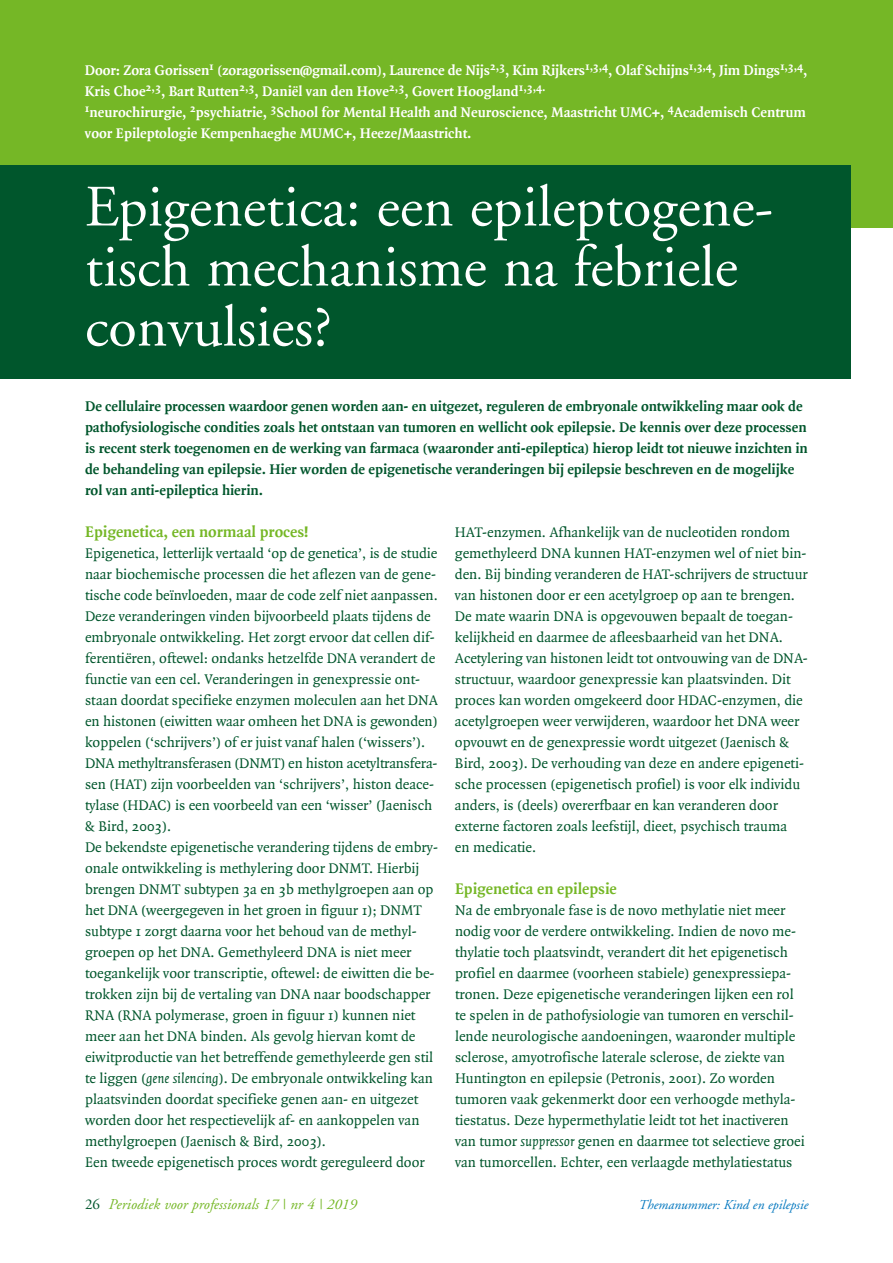
<style>
.page{position:relative;width:893px;height:1263px;background:#fff}
.page>*{position:absolute;margin:0;border:0;box-sizing:border-box;transform-origin:0 0}
.t1{font:58.5px/60px "Adobe Garamond";color:#fff}
.t2{font:700 16.5px "Quadraat";color:#75b726}
.t3{font:15px/21px "Quadraat";color:#00562c}
.t4{font:700 15px/21px "Quadraat";color:#00562c}
.t5{font:700 15px/21px "Quadraat";color:#fff}
.t6{font:italic 15px "Adobe Garamond";color:#75b726}
.t7{font:italic 13.5px "Adobe Garamond";color:#0076be}
.s1{font-style:italic}
.s2{font-style:normal;color:#00562c}
</style>
<div class="page">
<div style="left:0;top:0;width:893px;height:228px;background:#75b726"></div>
<div style="left:0;top:165px;width:850px;height:213px;background:#00562c"></div>
<p class="t5" style="left:85px;top:60px;width:724px">Door: Zora Gorissen<sup>1</sup> (zoragorissen@gmail.com), Laurence de Nijs<sup>2,3</sup>, Kim Rijkers<sup>1,3,4</sup>, Olaf Schijns<sup>1,3,4</sup>, Jim Dings<sup>1,3,4</sup>, Kris Choe<sup>2,3</sup>, Bart Rutten<sup>2,3</sup>, Daniël van den Hove<sup>2,3</sup>, Govert Hoogland<sup>1,3,4.<br>1</sup>neurochirurgie, <sup>2</sup>psychiatrie, <sup>3</sup>School for Mental Health and Neuroscience, Maastricht UMC+, <sup>4</sup>Academisch Centrum voor Epileptologie Kempenhaeghe MUMC+, Heeze/Maastricht.</p>
<h1 class="t1" style="left:85px;top:178px;width:690px">Epigenetica: een epileptogene&shy;tisch mechanisme na febriele convulsies?</h1>
<p class="t4" style="left:85px;top:396px;width:724px">De cellulaire processen waardoor genen worden aan- en uitgezet, reguleren de embryonale ontwikkeling maar ook de pathofysiologische condities zoals het ontstaan van tumoren en wellicht ook epilepsie. De kennis over deze processen is recent sterk toegenomen en de werking van farmaca (waaronder anti-epileptica) hierop leidt tot nieuwe inzichten in de behandeling van epilepsie. Hier worden de epigenetische veranderingen bij epilepsie beschreven en de mogelijke rol van anti-epileptica hierin.</p>
<p class="t2" style="left:85px;top:523px;width:225px">Epigenetica, een normaal proces!</p>
<p class="t3" style="left:85px;top:543px;width:354px">Epigenetica, letterlijk vertaald ‘op de genetica’, is de studie naar biochemische processen die het aflezen van de gene&shy;tische code beïnvloeden, maar de code zelf niet aanpassen.<br>Deze veranderingen vinden bijvoorbeeld plaats tijdens de embryonale ontwikkeling. Het zorgt ervoor dat cellen dif&shy;ferentiëren, oftewel: ondanks hetzelfde DNA verandert de functie van een cel. Veranderingen in genexpressie ont&shy;staan doordat specifieke enzymen moleculen aan het DNA en histonen (eiwitten waar omheen het DNA is gewonden) koppelen (‘schrijvers’) of er juist vanaf halen (‘wissers’).<br>DNA methyltransferasen (DNMT) en histon acetyltransfera&shy;sen (HAT) zijn voorbeelden van ‘schrijvers’, histon deace&shy;tylase (HDAC) is een voorbeeld van een ‘wisser’ (Jaenisch &amp; Bird, 2003).<br>De bekendste epigenetische verandering tijdens de embry&shy;onale ontwikkeling is methylering door DNMT. Hierbij brengen DNMT subtypen 3a en 3b methylgroepen aan op het DNA (weergegeven in het groen in figuur 1); DNMT subtype 1 zorgt daarna voor het behoud van de methyl&shy;groepen op het DNA. Gemethyleerd DNA is niet meer toegankelijk voor transcriptie, oftewel: de eiwitten die be&shy;trokken zijn bij de vertaling van DNA naar boodschapper RNA (RNA polymerase, groen in figuur 1) kunnen niet meer aan het DNA binden. Als gevolg hiervan komt de eiwitproductie van het betreffende gemethyleerde gen stil te liggen (<span class="s1">gene silencing</span>). De embryonale ontwikkeling kan plaatsvinden doordat specifieke genen aan- en uitgezet worden door het respectievelijk af- en aankoppelen van methylgroepen (Jaenisch &amp; Bird, 2003).<br>Een tweede epigenetisch proces wordt gereguleerd door</p>
<p class="t3" style="left:455px;top:522px;width:354px">HAT-enzymen. Afhankelijk van de nucleotiden rondom gemethyleerd DNA kunnen HAT-enzymen wel of niet bin&shy;den. Bij binding veranderen de HAT-schrijvers de structuur van histonen door er een acetylgroep op aan te brengen.<br>De mate waarin DNA is opgevouwen bepaalt de toegan&shy;kelijkheid en daarmee de afleesbaarheid van het DNA.<br>Acetylering van histonen leidt tot ontvouwing van de DNA&shy;structuur, waardoor genexpressie kan plaatsvinden. Dit proces kan worden omgekeerd door HDAC-enzymen, die acetylgroepen weer verwijderen, waardoor het DNA weer opvouwt en de genexpressie wordt uitgezet (Jaenisch &amp; Bird, 2003). De verhouding van deze en andere epigeneti&shy;sche processen (epigenetisch profiel) is voor elk individu anders, is (deels) overerfbaar en kan veranderen door externe factoren zoals leefstijl, dieet, psychisch trauma<br>en medicatie.</p>
<p class="t2" style="left:455px;top:880px;width:163px">Epigenetica en epilepsie</p>
<p class="t3" style="left:455px;top:900px;width:351px">Na de embryonale fase is de novo methylatie niet meer nodig voor de verdere ontwikkeling. Indien de novo me&shy;thylatie toch plaatsvindt, verandert dit het epigenetisch profiel en daarmee (voorheen stabiele) genexpressiepa&shy;tronen. Deze epigenetische veranderingen lijken een rol te spelen in de pathofysiologie van tumoren en verschil&shy;lende neurologische aandoeningen, waaronder multiple sclerose, amyotrofische laterale sclerose, de ziekte van Huntington en epilepsie (Petronis, 2001). Zo worden tumoren vaak gekenmerkt door een verhoogde methyla&shy;tiestatus. Deze hypermethylatie leidt tot het inactiveren van tumor <span class="s1">suppressor</span> genen en daarmee tot selectieve groei van tumorcellen. Echter, een verlaagde methylatiestatus</p>
<p class="t6" style="left:85px;top:1196px;width:273px"><span class="s2">26</span> Periodiek voor professionals 17 | nr 4 | 2019</p>
<p class="t7" style="left:638px;top:1198px;width:171px">Themanummer: Kind en epilepsie</p>
</div>
